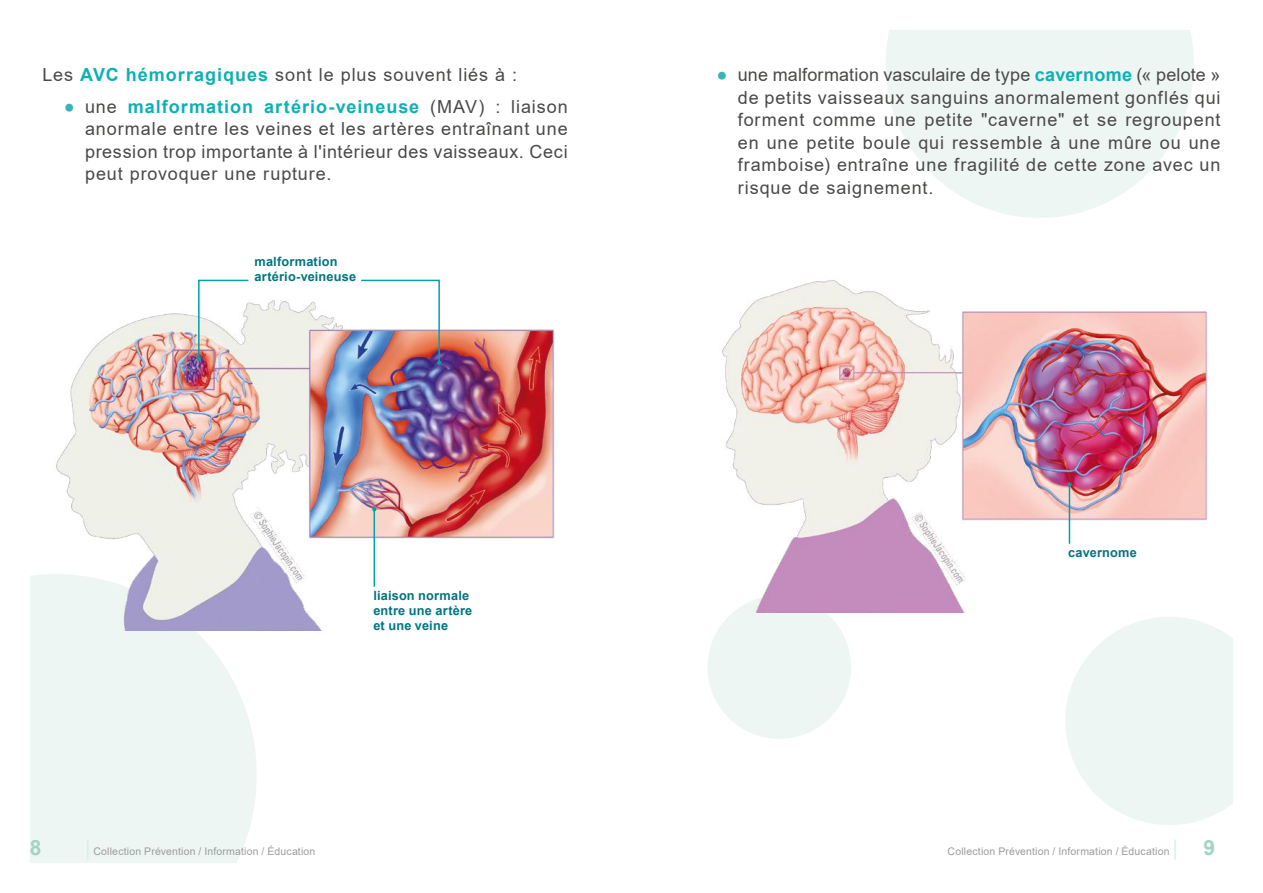
<style>
.page{position:relative;width:1263px;height:893px;background:#fff}
.page>*{position:absolute;margin:0;border:0;box-sizing:border-box;transform-origin:0 0}
.t1{font:700 21px "Arial";color:#a3d4c2}
.t2{font:18px/22.5px "Arial";letter-spacing:.05em;color:#4a4948;text-align:justify}
.t3{font:700 12.75px/15px "Arial";letter-spacing:.015em;color:#007580}
.t4{font:10.5px "Arial";letter-spacing:.02em;color:#9d9c9c}
.s1{font-weight:700;color:#0eb0b4}
.s2{font-size:31.5px;color:#38b4b8}
.s3{font-size:21px;color:#ddeee7}
.s4{font-weight:700;font-size:21px;color:#a3d4c2}
</style>
<div class="page">
<img style="left:30px;top:279px;width:525px;height:584px">
<svg style="left:708px;top:30px;width:525px;height:795px"></svg>
<p class="t2" style="left:43px;top:63px;width:476px">Les <span class="s1">AVC hémorragiques</span> sont le plus souvent liés à :</p>
<p class="t2" style="left:85px;top:95px;width:484px;text-indent:-21px"><span class="s2">•</span> une <span class="s1">malformation artério-veineuse</span> (MAV) : liaison anormale entre les veines et les artères entraînant une pression trop importante à l'intérieur des vaisseaux. Ceci peut provoquer une rupture.</p>
<p class="t3" style="left:254px;top:254px;width:103px">malformation artério-veineuse</p>
<p class="t3" style="left:373px;top:588px;width:101px">liaison normale entre une artère et une veine</p>
<p class="t1" style="left:30px;top:832px;width:13px">8</p>
<p class="t4" style="left:85px;top:844px;width:232px"><span class="s3">|</span> Collection Prévention / Information / Éducation</p>
<p class="t2" style="left:738px;top:63px;width:484px;text-indent:-21px"><span class="s2">•</span> une malformation vasculaire de type <span class="s1">cavernome</span> (« pelote » de petits vaisseaux sanguins anormalement gonflés qui forment comme une petite "caverne" et se regroupent en une petite boule qui ressemble à une mûre ou une framboise) entraîne une fragilité de cette zone avec un risque de saignement.</p>
<p class="t3" style="left:1068px;top:546px;width:70px">cavernome</p>
<p class="t4" style="left:947px;top:844px;width:269px">Collection Prévention / Information / Éducation <span class="s3">|</span> <span class="s4">9</span></p>
</div>
